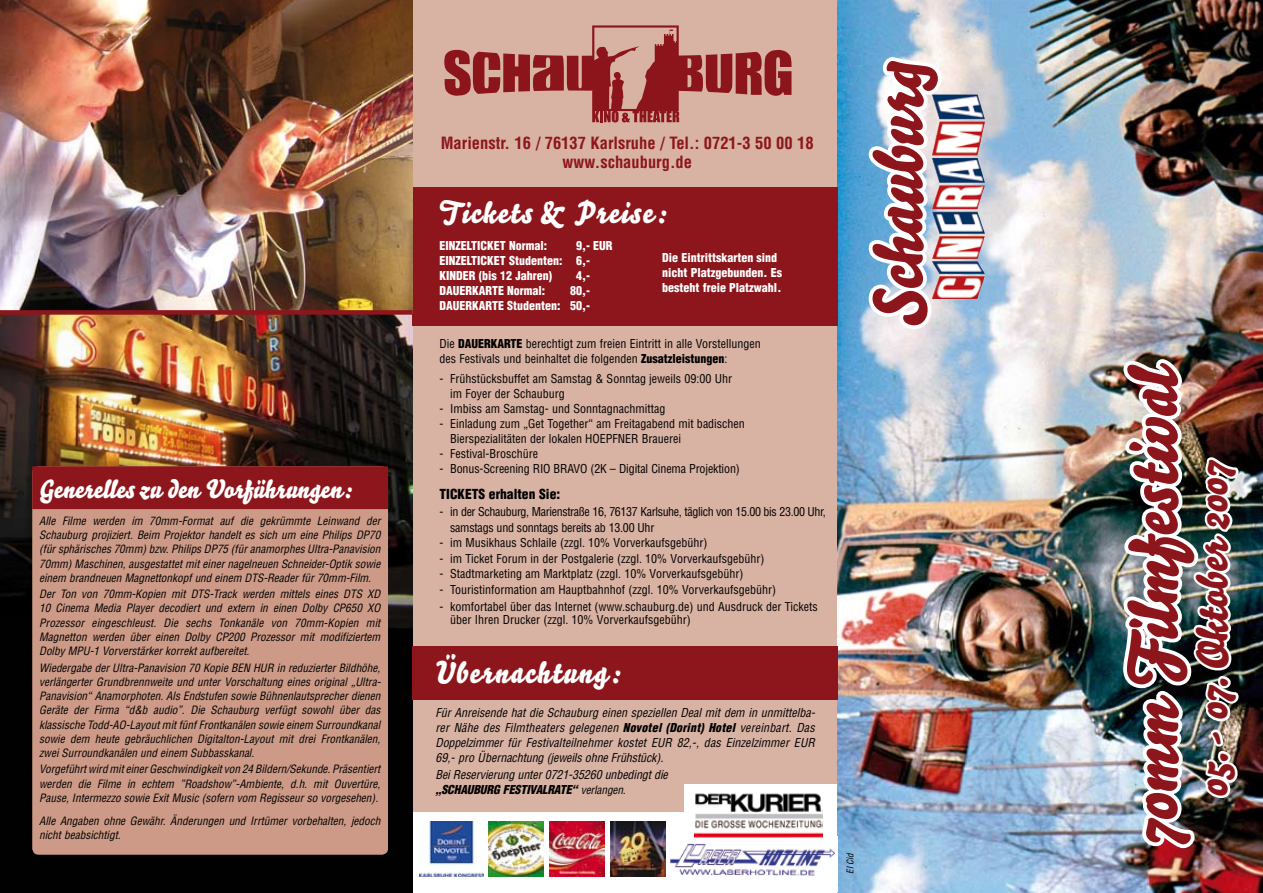
<style>
.page{position:relative;width:1263px;height:893px;background:#fff}
.page>*{position:absolute;margin:0;border:0;box-sizing:border-box;transform-origin:0 0}
.t1{font:68.25px "Bello Pro";color:#8c161b}
.t2{font:43.2px "Bello Pro";letter-spacing:-.005em;color:#8c161b}
.t3{font:30px "Bello Pro";letter-spacing:.05em;color:#fff}
.t4{font:25.5px "Bello Pro";color:#fff}
.t5{font:700 condensed 16.5px/19.5px "Helvetica";color:#8c161b;text-align:center}
.t6{font:900 condensed 13.5px "Helvetica";color:#000}
.t7{font:condensed 12px/15px "Helvetica";color:#000}
.t8{font:italic condensed 12px/15px "Helvetica";letter-spacing:-.01em;color:#000;text-align:justify}
.t9{font:900 condensed 12px/15px "Helvetica";color:#fff}
.t10{font:condensed 12px/15.6px "Helvetica";letter-spacing:-.03em;color:#000}
.t11{font:italic condensed 11.25px/14.2px "Helvetica";color:#000;text-align:justify}
.t12{font:italic condensed 9px "Helvetica";color:#000}
.s1{font-weight:900}
.s2{font-size:11.25px}
</style>
<div class="page">
<div style="left:412px;top:0;width:426px;height:893px;background:#d8b2a2"></div>
<svg style="left:444px;top:25px;width:347px;height:97px"></svg>
<div style="left:412px;top:812px;width:426px;height:81px;background:#fff"></div>
<div style="left:685px;top:784px;width:153px;height:109px;background:#fff"></div>
<div style="left:0;top:0;width:412px;height:893px;background:#010101"></div>
<img style="left:0;top:315px;width:412px;height:313px">
<img style="left:838px;top:0;width:425px;height:893px">
<div style="left:412px;top:187px;width:426px;height:138px;background:#8c161b"></div>
<div style="left:412px;top:646px;width:426px;height:54px;background:#8c161b"></div>
<img style="left:549px;top:821px;width:56px;height:55px">
<img style="left:488px;top:821px;width:55px;height:56px">
<img style="left:419px;top:821px;width:65px;height:56px">
<img style="left:670px;top:843px;width:165px;height:32px">
<img style="left:610px;top:821px;width:55px;height:56px">
<div style="left:32px;top:466px;width:356px;height:389px;background:#cc9a86;border-radius:6px"></div>
<div style="left:32px;top:466px;width:356px;height:43px;background:#8c161b"></div>
<img style="left:0;top:0;width:412px;height:310px">
<div style="left:0;top:310px;width:412px;height:5px;background:#8c161b"></div>
<img style="left:1119px;top:355px;width:144px;height:497px">
<svg style="left:865px;top:53px;width:80px;height:280px"></svg>
<img style="left:931px;top:95px;width:54px;height:204px">
<img style="left:694px;top:793px;width:129px;height:44px">
<h3 class="t4" style="left:39px;top:471px;width:316px">Generelles zu den Vorführungen:</h3>
<p class="t11" style="left:39px;top:513px;width:343px">Alle Filme werden im 70mm-Format auf die gekrümmte Leinwand der Schauburg projiziert. Beim Projektor handelt es sich um eine Philips DP70 (für sphärisches 70mm) bzw. Philips DP75 (für anamorphes Ultra-Panavision 70mm) Maschinen, ausgestattet mit einer nagelneuen Schneider-Optik sowie einem brandneuen Magnettonkopf und einem DTS-Reader für 70mm-Film.</p>
<p class="t11" style="left:39px;top:587px;width:343px">Der Ton von 70mm-Kopien mit DTS-Track werden mittels eines DTS XD 10 Cinema Media Player decodiert und extern in einen Dolby CP650 XO Prozessor eingeschleust. Die sechs Tonkanäle von 70mm-Kopien mit Magnetton werden über einen Dolby CP200 Prozessor mit modifiziertem Dolby MPU-1 Vorverstärker korrekt aufbereitet.</p>
<p class="t11" style="left:39px;top:660px;width:343px">Wiedergabe der Ultra-Panavision 70 Kopie BEN HUR in reduzierter Bildhöhe, verlängerter Grundbrennweite und unter Vorschaltung eines original „Ultra-Panavision“ Anamorphoten. Als Endstufen sowie Bühnenlautsprecher dienen Geräte der Firma “d&amp;b audio”. Die Schauburg verfügt sowohl über das klassische Todd-AO-Layout mit fünf Frontkanälen sowie einem Surroundkanal sowie dem heute gebräuchlichen Digitalton-Layout mit drei Frontkanälen, zwei Surroundkanälen und einem Subbasskanal.</p>
<p class="t11" style="left:39px;top:762px;width:343px">Vorgeführt wird mit einer Geschwindigkeit von 24 Bildern/Sekunde. Präsentiert werden die Filme in echtem ”Roadshow”-Ambiente, d.h. mit Ouvertüre, Pause, Intermezzo sowie Exit Music (sofern vom Regisseur so vorgesehen).</p>
<p class="t11" style="left:39px;top:814px;width:343px">Alle Angaben ohne Gewähr. Änderungen und Irrtümer vorbehalten, jedoch nicht beabsichtigt.</p>
<h3 class="t5" style="left:441px;top:133px;width:374px">Marienstr. 16 / 76137 Karlsruhe / Tel.: 0721-3 50 00 18 www.schauburg.de</h3>
<h3 class="t3" style="left:439px;top:191px;width:230px">Tickets &amp; Preise:</h3>
<p class="t9" style="left:439px;top:238px;width:109px">Einzelticket Normal:</p>
<p class="t9" style="left:439px;top:238px;width:175px;text-indent:137px">9,- EUR<br>Einzelticket Studenten: 6,-<br>Kinder (bis 12 Jahren)</p>
<p class="t9" style="left:662px;top:250px;width:121px">Die Eintrittskarten sind nicht Platzgebunden. Es besteht freie Platzwahl.</p>
<p class="t9" style="left:576px;top:268px;width:15px">4,-</p>
<p class="t9" style="left:439px;top:283px;width:152px;text-align:right">80-,-<br>Dauerkarte Studenten: 50,-</p>
<p class="t7" style="left:439px;top:336px;width:323px">Die <span class="s1">dauerkarte</span> berechtigt zum freien Eintritt in alle Vorstellungen des Festivals und beinhaltet die folgenden <span class="s1">Zusatzleistungen</span>:</p>
<p class="t7" style="left:450px;top:371px;width:284px;text-indent:-11px">- Frühstücksbuffet am Samstag &amp; Sonntag jeweils 09:00 Uhr im Foyer der Schauburg</p>
<p class="t7" style="left:439px;top:401px;width:227px">- Imbiss am Samstag- und Sonntagnachmittag</p>
<p class="t7" style="left:450px;top:416px;width:296px;text-indent:-11px">- Einladung zum „Get Together“ am Freitagabend mit badischen<br>Bierspezialitäten der lokalen HOEPFNER Brauerei</p>
<p class="t7" style="left:439px;top:446px;width:100px">- Festival-Broschüre</p>
<p class="t7" style="left:439px;top:461px;width:302px">- Bonus-Screening RIO BRAVO (2K – Digital Cinema Projektion)</p>
<p class="t6" style="left:439px;top:485px;width:122px">Tickets erhalten Sie:</p>
<p class="t10" style="left:450px;top:504px;width:377px;text-indent:-11px">- in der Schauburg, Marienstraße 16, 76137 Karlsuhe, täglich von 15.00 bis 23.00 Uhr, samstags und sonntags bereits ab 13.00 Uhr</p>
<p class="t7" style="left:439px;top:535px;width:270px">- im Musikhaus Schlaile (zzgl. 10% Vorverkaufsgebühr)</p>
<p class="t7" style="left:439px;top:551px;width:327px">- im Ticket Forum in der Postgalerie (zzgl. 10% Vorverkaufsgebühr)</p>
<p class="t7" style="left:439px;top:566px;width:306px">- Stadtmarketing am Marktplatz (zzgl. 10% Vorverkaufsgebühr)</p>
<p class="t7" style="left:439px;top:582px;width:338px">- Touristinformation am Hauptbahnhof (zzgl. 10% Vorverkaufsgebühr)</p>
<p class="t7" style="left:450px;top:600px;width:369px;line-height:13.5px;text-indent:-11px">- komfortabel über das Internet (www.schauburg.de) und Ausdruck der Tickets über Ihren Drucker (zzgl. 10% Vorverkaufsgebühr)</p>
<h3 class="t3" style="left:435px;top:651px;width:188px">Übernachtung:</h3>
<p class="t8" style="left:435px;top:705px;width:381px">Für Anreisende hat die Schauburg einen speziellen Deal mit dem in unmittelba&shy;rer Nähe des Filmtheaters gelegenen <span class="s1">NOVOTEL (DORINT) HOTEL</span> vereinbart. Das Doppelzimmer für Festivalteilnehmer kostet EUR 82,-, das Einzelzimmer EUR 69,- pro Übernachtung (jeweils ohne Frühstück).</p>
<p class="t8" style="left:435px;top:767px;width:234px">Bei Reservierung unter 0721-35260 unbedingt die <span class="s1">„SCHAUBURG FESTIVALRATE“</span> <span class="s2">verlangen.</span></p>
<p class="t9" style="left:439px;top:283px;width:107px">Dauerkarte Normal:</p>
<h1 class="t1" style="left:850px;top:326px;width:268px;rotate:-90deg">Schauburg</h1>
<p class="t12" style="left:844px;top:874px;width:23px;rotate:-90deg">El Cid</p>
<h1 class="t1" style="left:1105px;top:847px;width:485px;rotate:-90deg">70mm Filmfestival</h1>
<h2 class="t2" style="left:1182px;top:797px;width:339px;rotate:-90deg">05.- 07. Oktober 2007</h2>
</div>
